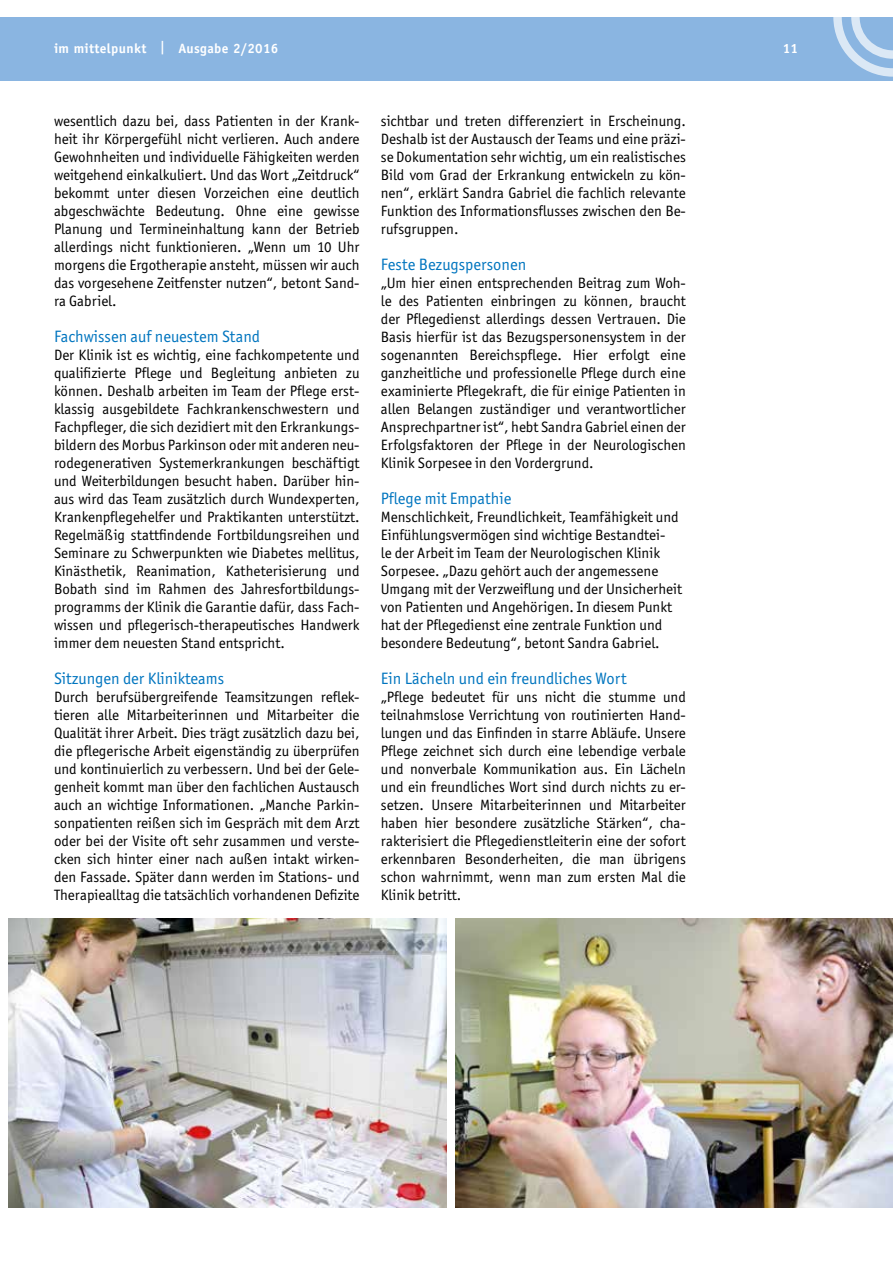
<style>
.page{position:relative;width:893px;height:1263px;background:#fff}
.page>*{position:absolute;margin:0;border:0;box-sizing:border-box;transform-origin:0 0}
.t1{font:16.5px "Officina San ITC";color:#0075bf}
.t2{font:15px/18px "Officina San ITC";color:#000;text-align:justify}
.t3{font:700 13.5px "Officina Sans";letter-spacing:.025em;color:#fff}
</style>
<div class="page">
<div style="left:0;top:17px;width:893px;height:64px;background:#8ab5e1"></div>
<svg style="left:833px;top:17px;width:60px;height:60px"></svg>
<img style="left:455px;top:918px;width:438px;height:290px">
<img style="left:9px;top:918px;width:437px;height:290px">
<p class="t3" style="left:54px;top:40px;width:226px">im mittelpunkt | Ausgabe 2/2016</p>
<p class="t3" style="left:783px;top:40px;width:17px">11</p>
<p class="t2" style="left:54px;top:112px;width:307px">wesentlich dazu bei, dass Patienten in der Krank&shy;heit ihr Körpergefühl nicht verlieren. Auch andere Gewohnheiten und individuelle Fähigkeiten werden weitgehend einkalkuliert. Und das Wort „Zeitdruck“ bekommt unter diesen Vorzeichen eine deutlich abgeschwächte Bedeutung. Ohne eine gewisse Planung und Termineinhaltung kann der Betrieb allerdings nicht funktionieren. „Wenn um 10 Uhr morgens die Ergotherapie ansteht, müssen wir auch das vorgesehene Zeitfenster nutzen“, betont Sand&shy;ra Gabriel.</p>
<p class="t1" style="left:54px;top:327px;width:208px">Fachwissen auf neuestem Stand</p>
<p class="t2" style="left:54px;top:346px;width:307px">Der Klinik ist es wichtig, eine fachkompetente und qualifizierte Pflege und Begleitung anbieten zu können. Deshalb arbeiten im Team der Pflege erst&shy;klassig ausgebildete Fachkrankenschwestern und Fachpfleger, die sich dezidiert mit den Erkrankungs&shy;bildern des Morbus Parkinson oder mit anderen neu&shy;rodegenerativen Systemerkrankungen beschäftigt und Weiterbildungen besucht haben. Darüber hin&shy;aus wird das Team zusätzlich durch Wundexperten, Krankenpflegehelfer und Praktikanten unterstützt.<br>Regelmäßig stattfindende Fortbildungsreihen und Seminare zu Schwerpunkten wie Diabetes mellitus, Kinästhetik, Reanimation, Katheterisierung und Bobath sind im Rahmen des Jahresfortbildungs&shy;programms der Klinik die Garantie dafür, dass Fach&shy;wissen und pflegerisch-therapeutisches Handwerk immer dem neuesten Stand entspricht.</p>
<p class="t1" style="left:54px;top:669px;width:172px">Sitzungen der Klinikteams</p>
<p class="t2" style="left:54px;top:688px;width:307px">Durch berufsübergreifende Teamsitzungen reflek&shy;tieren alle Mitarbeiterinnen und Mitarbeiter die Qualität ihrer Arbeit. Dies trägt zusätzlich dazu bei, die pflegerische Arbeit eigenständig zu überprüfen und kontinuierlich zu verbessern. Und bei der Gele&shy;genheit kommt man über den fachlichen Austausch auch an wichtige Informationen. „Manche Parkin&shy;sonpatienten reißen sich im Gespräch mit dem Arzt oder bei der Visite oft sehr zusammen und verste&shy;cken sich hinter einer nach außen intakt wirken&shy;den Fassade. Später dann werden im Stations- und Therapiealltag die tatsächlich vorhandenen Defizite</p>
<p class="t2" style="left:381px;top:112px;width:307px">sichtbar und treten differenziert in Erscheinung.<br>Deshalb ist der Austausch der Teams und eine präzi&shy;se Dokumentation sehr wichtig, um ein realistisches Bild vom Grad der Erkrankung entwickeln zu kön&shy;nen“, erklärt Sandra Gabriel die fachlich relevante Funktion des Informationsflusses zwischen den Be&shy;rufsgruppen.</p>
<p class="t1" style="left:381px;top:255px;width:147px">Feste Bezugspersonen</p>
<p class="t2" style="left:381px;top:274px;width:307px">„Um hier einen entsprechenden Beitrag zum Woh&shy;le des Patienten einbringen zu können, braucht der Pflegedienst allerdings dessen Vertrauen. Die Basis hierfür ist das Bezugspersonensystem in der sogenannten Bereichspflege. Hier erfolgt eine ganzheitliche und professionelle Pflege durch eine examinierte Pflegekraft, die für einige Patienten in allen Belangen zuständiger und verantwortlicher Ansprechpartner ist“, hebt Sandra Gabriel einen der Erfolgsfaktoren der Pflege in der Neurologischen Klinik Sorpesee in den Vordergrund.</p>
<p class="t1" style="left:381px;top:489px;width:132px">Pflege mit Empathie</p>
<p class="t2" style="left:381px;top:508px;width:303px;text-align:left">Menschlichkeit, Freundlichkeit, Teamfähigkeit und Einfühlungsvermögen sind wichtige Bestandtei-<br>le der Arbeit im Team der Neurologischen Klinik Sorpesee. „Dazu gehört auch der angemessene Umgang mit der Verzweiflung und der Unsicherheit von Patienten und Angehörigen. In diesem Punkt hat der Pflegedienst eine zentrale Funktion und besondere Bedeutung“, betont Sandra Gabriel.</p>
<p class="t1" style="left:381px;top:669px;width:247px">Ein Lächeln und ein freundliches Wort</p>
<p class="t2" style="left:381px;top:688px;width:307px">„Pflege bedeutet für uns nicht die stumme und teilnahmslose Verrichtung von routinierten Hand&shy;lungen und das Einfinden in starre Abläufe. Unsere Pflege zeichnet sich durch eine lebendige verbale und nonverbale Kommunikation aus. Ein Lächeln und ein freundliches Wort sind durch nichts zu er&shy;setzen. Unsere Mitarbeiterinnen und Mitarbeiter haben hier besondere zusätzliche Stärken“, cha&shy;rakterisiert die Pflegedienstleiterin eine der sofort erkennbaren Besonderheiten, die man übrigens schon wahrnimmt, wenn man zum ersten Mal die Klinik betritt.</p>
</div>
